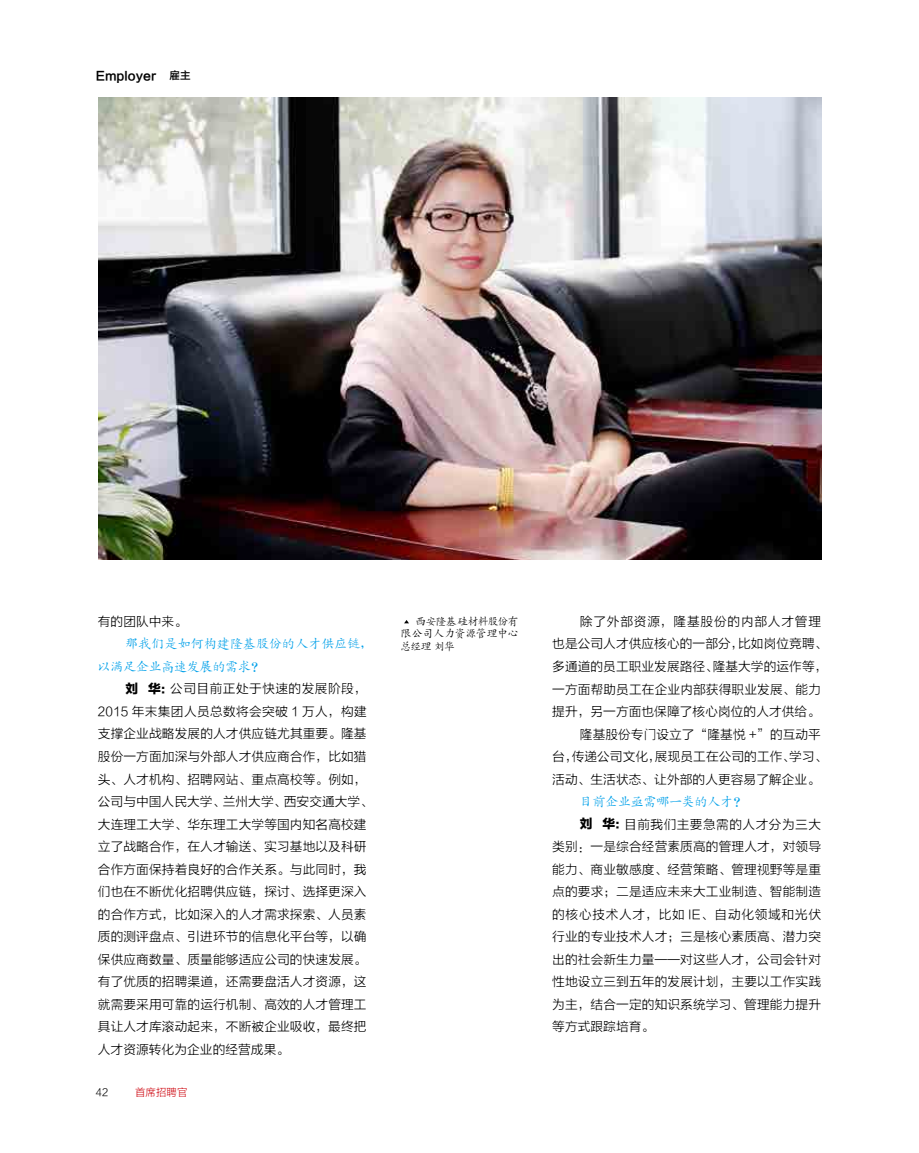
<style>
.page{position:relative;width:919px;height:1153px;background:#fff}
.page>*{position:absolute;margin:0;border:0;box-sizing:border-box;transform-origin:0 0}
.t1{font:12.75px/22.5px "FZLTXHK";letter-spacing:.005em;color:#000}
.t2{font:12.75px/22.5px "CT Kai Ti SJ";letter-spacing:.025em;color:#00a0e9}
.t3{font:12.75px "FZLTXHK";letter-spacing:.055em;color:#000}
.t4{font:12.75px "CT Kai Ti SJ";color:#00a0e9}
.t5{font:12px "FZLTZHK GBK1 0";color:#000}
.t6{font:10.5px/12.6px "CT Kai Ti SJ";letter-spacing:-.01em;color:#000;text-align:justify}
.t7{font:10.5px "FZLTXHK";color:#d0121b}
.t8{font:10.5px "FZLTZHK GBK1 0";color:#000}
.t9{font:10.5px "FZLTXHK";color:#000}
.s1{font-family:"FZLTTHJW GB1 0"}
</style>
<div class="page">
<img style="left:99px;top:98px;width:722px;height:461px">
<p class="t5" style="left:96px;top:69px;width:62px">Employer</p>
<p class="t8" style="left:169px;top:70px;width:22px">雇主</p>
<p class="t1" style="left:98px;top:610px;width:91px">有的团队中来。</p>
<p class="t2" style="left:98px;top:633px;width:277px;text-indent:28px">那我们是如何构建隆基股份的人才供应链，以满足企业高速发展的需求？</p>
<p class="t1" style="left:98px;top:678px;width:277px;text-indent:28px"><span class="s1">刘 华：</span>公司目前正处于快速的发展阶段，<br>2015 年末集团人员总数将会突破 1 万人，构建支撑企业战略发展的人才供应链尤其重要。隆基股份一方面加深与外部人才供应商合作，比如猎头、人才机构、招聘网站、重点高校等。例如，公司与中国人民大学、兰州大学、西安交通大学、大连理工大学、华东理工大学等国内知名高校建立了战略合作，在人才输送、实习基地以及科研合作方面保持着良好的合作关系。与此同时，我们也在不断优化招聘供应链，探讨、选择更深入的合作方式，比如深入的人才需求探索、人员素质的测评盘点、引进环节的信息化平台等，以确保供应商数量、质量能够适应公司的快速发展。有了优质的招聘渠道，还需要盘活人才资源，这就需要采用可靠的运行机制、高效的人才管理工具让人才库滚动起来，不断被企业吸收，最终把人才资源转化为企业的经营成果。</p>
<p class="t9" style="left:96px;top:1086px;width:14px">42</p>
<p class="t7" style="left:135px;top:1086px;width:54px">首席招聘官</p>
<p class="t6" style="left:401px;top:615px;width:119px;text-indent:15px">西安隆基硅材料股份有限公司人力资源管理中心总经理刘华</p>
<p class="t3" style="left:580px;top:614px;width:243px">除了外部资源，隆基股份的内部人才管理</p>
<p class="t1" style="left:552px;top:633px;width:277px">也是公司人才供应核心的一部分，比如岗位竞聘、</p>
<p class="t1" style="left:552px;top:655px;width:277px">多通道的员工职业发展路径、隆基大学的运作等，</p>
<p class="t1" style="left:552px;top:678px;width:270px">一方面帮助员工在企业内部获得职业发展、能力</p>
<p class="t1" style="left:552px;top:700px;width:269px">提升，另一方面也保障了核心岗位的人才供给。</p>
<p class="t1" style="left:580px;top:723px;width:243px">隆基股份专门设立了“隆基悦 +”的互动平</p>
<p class="t1" style="left:552px;top:745px;width:277px">台，传递公司文化，展现员工在公司的工作、学习、</p>
<p class="t1" style="left:552px;top:768px;width:269px">活动、生活状态、让外部的人更容易了解企业。</p>
<p class="t4" style="left:580px;top:795px;width:167px">目前企业亟需哪一类的人才？</p>
<p class="t1" style="left:552px;top:813px;width:270px;text-align:justify;text-indent:28px"><span class="s1">刘 华：</span>目前我们主要急需的人才分为三大类别：一是综合经营素质高的管理人才，对领导能力、商业敏感度、经营策略、管理视野等是重点的要求；二是适应未来大工业制造、智能制造的核心技术人才，比如 IE、自动化领域和光伏行业的专业技术人才；三是核心素质高、潜力突出的社会新生力量——对这些人才，公司会针对性地设立三到五年的发展计划，主要以工作实践为主，结合一定的知识系统学习、管理能力提升等方式跟踪培育。</p>
</div>
